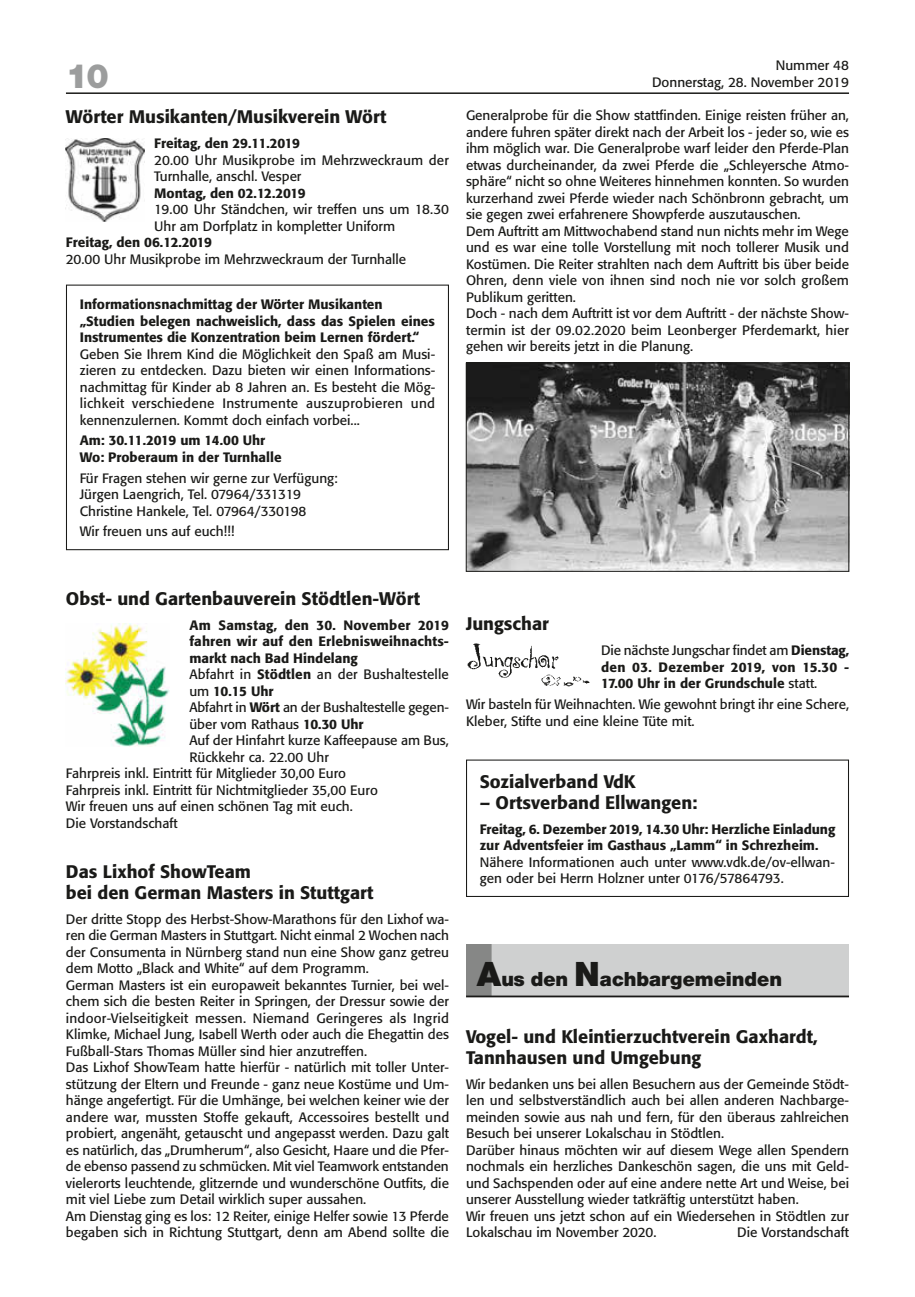
<style>
.page{position:relative;width:915px;height:1297px;background:#fff}
.page>*{position:absolute;margin:0;border:0;box-sizing:border-box;transform-origin:0 0}
.t1{font:900 36px "Nimbus Sans Novus T";color:#9c9d9d}
.t2{font:900 21px "Nimbus Sans Novus T";color:#1a1a18}
.t3{font:500 18px/21px "Formata";color:#1a1a18}
.t4{font:13.5px/16.5px "Formata";color:#1a1a18}
.t5{font:500 13.5px/16.5px "Formata";color:#1a1a18}
.t6{font:500 13.5px "Formata";letter-spacing:.02em;color:#1a1a18}
.s1{font-weight:500}
.s2{font-weight:400}
.s3{font-size:36.15px}
</style>
<div class="page">
<hr style="left:66px;top:92px;width:782px;height:2px;background:#1a1a18">
<img style="left:66px;top:139px;width:78px;height:83px">
<div style="left:66px;top:285px;width:383px;height:265px;border:1px solid #1a1a18"></div>
<img style="left:66px;top:623px;width:104px;height:123px">
<img style="left:468px;top:365px;width:378px;height:205px">
<div style="left:466px;top:363px;width:382px;height:209px;border:1px solid #1a1a18"></div>
<img style="left:467px;top:643px;width:123px;height:44px">
<div style="left:466px;top:759px;width:382px;height:138px;border:1px solid #1a1a18"></div>
<div style="left:466px;top:944px;width:382px;height:52px;background:#cfd0d0"></div>
<div style="left:466px;top:944px;width:25px;height:52px;background:#868786"></div>
<hr style="left:466px;top:995px;width:382px;height:2px;background:#1a1a18">
<h1 class="t1" style="left:66px;top:55px;width:44px">10</h1>
<p class="t4" style="left:651px;top:57px;width:198px;text-align:right">Nummer 48<br>Donnerstag, 28. November 2019</p>
<h3 class="t3" style="left:66px;top:106px;width:322px">Wörter Musikanten/Musikverein Wört</h3>
<p class="t5" style="left:154px;top:135px;width:147px">Freitag, den 29.11.2019</p>
<p class="t4" style="left:154px;top:152px;width:296px">20.00 Uhr Musikprobe im Mehrzweckraum der<br>Turnhalle, anschl. Vesper</p>
<p class="t5" style="left:154px;top:185px;width:153px">Montag, den 02.12.2019</p>
<p class="t4" style="left:154px;top:201px;width:296px">19.00 Uhr Ständchen, wir treffen uns um 18.30<br>Uhr am Dorfplatz in kompletter Uniform</p>
<p class="t5" style="left:66px;top:234px;width:147px">Freitag, den 06.12.2019</p>
<p class="t4" style="left:66px;top:251px;width:342px">20.00 Uhr Musikprobe im Mehrzweckraum der Turnhalle</p>
<p class="t5" style="left:80px;top:296px;width:356px">Informationsnachmittag der Wörter Musikanten „Studien belegen nachweislich, dass das Spielen eines<br>Instrumentes die Konzentration beim Lernen fördert.“</p>
<p class="t4" style="left:80px;top:346px;width:357px;text-align:justify">Geben Sie Ihrem Kind die Möglichkeit den Spaß am Musi&shy;zieren zu entdecken. Dazu bieten wir einen Informations&shy;nachmittag für Kinder ab 8 Jahren an. Es besteht die Mög&shy;lichkeit verschiedene Instrumente auszuprobieren und kennenzulernen. Kommt doch einfach vorbei...</p>
<p class="t5" style="left:80px;top:432px;width:203px">Am: 30.11.2019 um 14.00 Uhr<br>Wo: Proberaum in der Turnhalle</p>
<p class="t4" style="left:80px;top:469px;width:259px">Für Fragen stehen wir gerne zur Verfügung:<br>Jürgen Laengrich, Tel. 07964/331319<br>Christine Hankele, Tel. 07964/330198</p>
<p class="t4" style="left:80px;top:523px;width:156px">Wir freuen uns auf euch!!!</p>
<p class="t4" style="left:466px;top:107px;width:384px">Generalprobe für die Show stattfinden. Einige reisten früher an, andere fuhren später direkt nach der Arbeit los - jeder so, wie es ihm möglich war. Die Generalprobe warf leider den Pferde-Plan etwas durcheinander, da zwei Pferde die „Schleyersche Atmo&shy;sphäre“ nicht so ohne Weiteres hinnehmen konnten. So wurden kurzerhand zwei Pferde wieder nach Schönbronn gebracht, um sie gegen zwei erfahrenere Showpferde auszutauschen.<br>Dem Auftritt am Mittwochabend stand nun nichts mehr im Wege und es war eine tolle Vorstellung mit noch tollerer Musik und Kostümen. Die Reiter strahlten nach dem Auftritt bis über beide Ohren, denn viele von ihnen sind noch nie vor solch großem Publikum geritten.<br>Doch - nach dem Auftritt ist vor dem Auftritt - der nächste Show&shy;termin ist der 09.02.2020 beim Leonberger Pferdemarkt, hier gehen wir bereits jetzt in die Planung.</p>
<h3 class="t3" style="left:66px;top:588px;width:355px">Obst- und Gartenbauverein Stödtlen-Wört</h3>
<p class="t6" style="left:189px;top:617px;width:261px">Am Samstag, den 30. November 2019</p>
<p class="t5" style="left:189px;top:633px;width:261px">fahren wir auf den Erlebnisweihnachts-</p>
<p class="t5" style="left:189px;top:649px;width:170px">markt nach Bad Hindelang</p>
<p class="t4" style="left:189px;top:666px;width:261px">Abfahrt in <span class="s1">Stödtlen</span> an der Bushaltestelle</p>
<p class="t5" style="left:189px;top:682px;width:86px"><span class="s2">um</span> 10.15 Uhr</p>
<p class="t4" style="left:189px;top:699px;width:261px">Abfahrt in <span class="s1">Wört</span> an der Bushaltestelle gegen-</p>
<p class="t4" style="left:189px;top:716px;width:176px">über vom Rathaus <span class="s1">10.30 Uhr</span></p>
<p class="t4" style="left:189px;top:732px;width:261px">Auf der Hinfahrt kurze Kaffeepause am Bus,</p>
<p class="t4" style="left:189px;top:749px;width:141px">Rückkehr ca. 22.00 Uhr</p>
<p class="t4" style="left:66px;top:765px;width:281px">Fahrpreis inkl. Eintritt für Mitglieder 30,00 Euro</p>
<p class="t4" style="left:66px;top:781px;width:313px">Fahrpreis inkl. Eintritt für Nichtmitglieder 35,00 Euro</p>
<p class="t4" style="left:66px;top:798px;width:288px">Wir freuen uns auf einen schönen Tag mit euch.</p>
<p class="t4" style="left:66px;top:814px;width:113px">Die Vorstandschaft</p>
<h3 class="t3" style="left:66px;top:861px;width:309px">Das Lixhof ShowTeam<br>bei den German Masters in Stuttgart</h3>
<p class="t4" style="left:66px;top:911px;width:384px">Der dritte Stopp des Herbst-Show-Marathons für den Lixhof wa&shy;ren die German Masters in Stuttgart. Nicht einmal 2 Wochen nach der Consumenta in Nürnberg stand nun eine Show ganz getreu dem Motto „Black and White“ auf dem Programm.<br>German Masters ist ein europaweit bekanntes Turnier, bei wel&shy;chem sich die besten Reiter in Springen, der Dressur sowie der indoor-Vielseitigkeit messen. Niemand Geringeres als Ingrid Klimke, Michael Jung, Isabell Werth oder auch die Ehegattin des Fußball-Stars Thomas Müller sind hier anzutreffen.<br>Das Lixhof ShowTeam hatte hierfür - natürlich mit toller Unter&shy;stützung der Eltern und Freunde - ganz neue Kostüme und Um&shy;hänge angefertigt. Für die Umhänge, bei welchen keiner wie der andere war, mussten Stoffe gekauft, Accessoires bestellt und probiert, angenäht, getauscht und angepasst werden. Dazu galt es natürlich, das „Drumherum“, also Gesicht, Haare und die Pfer&shy;de ebenso passend zu schmücken. Mit viel Teamwork entstanden vielerorts leuchtende, glitzernde und wunderschöne Outfits, die mit viel Liebe zum Detail wirklich super aussahen.<br>Am Dienstag ging es los: 12 Reiter, einige Helfer sowie 13 Pferde begaben sich in Richtung Stuttgart, denn am Abend sollte die</p>
<h3 class="t3" style="left:466px;top:613px;width:84px">Jungschar</h3>
<p class="t5" style="left:600px;top:642px;width:249px;text-align:justify"><span class="s2">Die nächste Jungschar findet am</span> Dienstag, den 03. Dezember 2019, von 15.30 - 17.00 Uhr in der Grundschule <span class="s2">statt.</span></p>
<p class="t4" style="left:466px;top:696px;width:384px">Wir basteln für Weihnachten. Wie gewohnt bringt ihr eine Schere,<br>Kleber, Stifte und eine kleine Tüte mit.</p>
<h3 class="t3" style="left:479px;top:771px;width:157px">Sozialverband VdK</h3>
<h3 class="t3" style="left:479px;top:792px;width:219px">– Ortsverband Ellwangen:</h3>
<p class="t5" style="left:479px;top:820px;width:357px">Freitag, 6. Dezember 2019, 14.30 Uhr: Herzliche Einladung zur Adventsfeier im Gasthaus „Lamm“ in Schrezheim.</p>
<p class="t4" style="left:479px;top:854px;width:356px">Nähere Informationen auch unter www.vdk.de/ov-ellwan&shy;gen oder bei Herrn Holzner unter 0176/57864793.</p>
<h2 class="t2" style="left:476px;top:966px;width:307px"><span class="s3">A</span>us den <span class="s3">N</span>achbargemeinden</h2>
<h3 class="t3" style="left:466px;top:1026px;width:353px">Vogel- und Kleintierzuchtverein Gaxhardt,<br>Tannhausen und Umgebung</h3>
<p class="t4" style="left:466px;top:1076px;width:384px">Wir bedanken uns bei allen Besuchern aus der Gemeinde Stödt&shy;len und selbstverständlich auch bei allen anderen Nachbarge&shy;meinden sowie aus nah und fern, für den überaus zahlreichen Besuch bei unserer Lokalschau in Stödtlen.<br>Darüber hinaus möchten wir auf diesem Wege allen Spendern nochmals ein herzliches Dankeschön sagen, die uns mit Geld&shy;und Sachspenden oder auf eine andere nette Art und Weise, bei unserer Ausstellung wieder tatkräftig unterstützt haben.<br>Wir freuen uns jetzt schon auf ein Wiedersehen in Stödtlen zur Lokalschau im November 2020.</p>
<p class="t4" style="left:737px;top:1224px;width:113px">Die Vorstandschaft</p>
</div>
